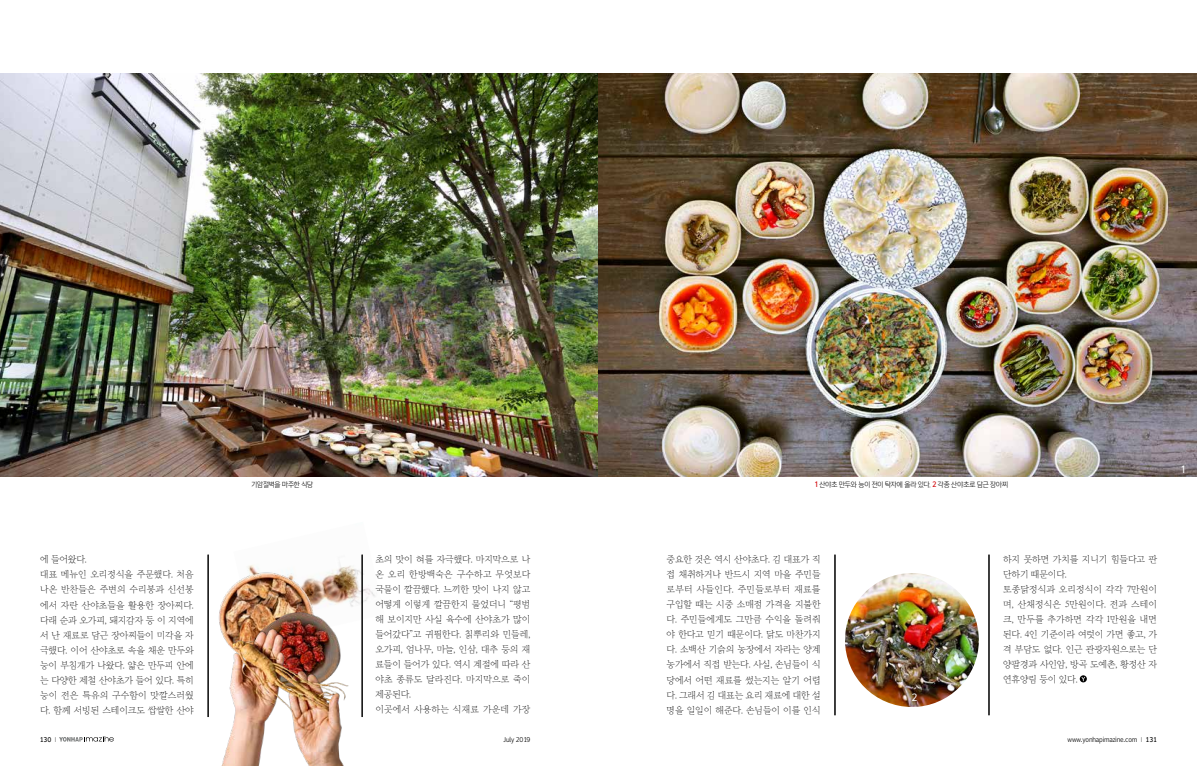
<style>
.page{position:relative;width:1197px;height:766px;background:#fff}
.page>*{position:absolute;margin:0;border:0;box-sizing:border-box;transform-origin:0 0}
.t1{font:9.5px "Yoon Gothic Pro 760";color:#fff}
.t2{font:9.2px/15px "Yoon Myungjo Pro 710";letter-spacing:-.02em;color:#000}
.t3{font:7px "Yoon Gothic Pro 730";letter-spacing:-.025em;color:#000;scale:.96 1}
.t4{font:500 7px "Arita Heiti";letter-spacing:-.025em;color:#000}
.t5{font:700 7px "Arita Heiti";color:#000}
.s1{font-family:"Yoon Gothic Pro 770";color:#d30f12}
.s2{font-weight:300}
.s3{font-weight:700}
</style>
<div class="page">
<svg style="left:59px;top:736px;width:55px;height:5px"></svg>
<img style="left:248px;top:554px;width:128px;height:90px">
<img style="left:222px;top:567px;width:95px;height:35px">
<svg style="left:1079px;top:675px;width:7px;height:7px"></svg>
<svg style="left:1081px;top:676px;width:4px;height:5px"></svg>
<hr style="left:208px;top:554px;width:1px;height:162px;background:#000">
<hr style="left:362px;top:554px;width:1px;height:162px;background:#000">
<hr style="left:834px;top:554px;width:1px;height:161px;background:#000">
<hr style="left:988px;top:554px;width:1px;height:161px;background:#000">
<img style="left:0;top:73px;width:1196px;height:403px">
<img style="left:219px;top:602px;width:132px;height:163px">
<img style="left:844px;top:573px;width:134px;height:133px;border-radius:67px">
<p class="t3" style="left:251px;top:480px;width:66px">기암절벽을 마주한 식당</p>
<p class="t3" style="left:815px;top:480px;width:202px"><span class="s1">1</span> 산야초 만두와 능이 전이 탁자에 올라 있다. <span class="s1">2</span> 각종 산야초로 담근 장아찌</p>
<p class="t1" style="left:1181px;top:463px;width:5px">1</p>
<p class="t2" style="left:375px;top:551px;width:156px">초의 맛이 혀를 자극했다. 마지막으로 나 온 오리 한방백숙은 구수하고 무엇보다 국물이 깔끔했다. 느끼한 맛이 나지 않고 어떻게 이렇게 깔끔한지 물었더니 “평범 해 보이지만 사실 육수에 산야초가 많이 들어갔다”고 귀띔한다. 칡뿌리와 민들레, 오가피, 엄나무, 마늘, 인삼, 대추 등의 재 료들이 들어가 있다. 역시 계절에 따라 산 야초 종류도 달라진다. 마지막으로 죽이 제공된다.<br>이곳에서 사용하는 식재료 가운데 가장</p>
<p class="t2" style="left:1003px;top:551px;width:156px">하지 못하면 가치를 지니기 힘들다고 판 단하기 때문이다.<br>토종닭정식과 오리정식이 각각 7만원이 며, 산채정식은 5만원이다. 전과 스테이 크, 만두를 추가하면 각각 1만원을 내면 된다. 4인 기준이라 여럿이 가면 좋고, 가 격 부담도 없다. 인근 관광자원으로는 단 양팔경과 사인암, 방곡 도예촌, 황정산 자 연휴양림 등이 있다.</p>
<p class="t2" style="left:40px;top:551px;width:155px">에 들어왔다.<br>대표 메뉴인 오리정식을 주문했다. 처음 나온 반찬들은 주변의 수리봉과 신선봉 에서 자란 산야초들을 활용한 장아찌다. 다래 순과 오가피, 돼지감자 등 이 지역에 서 난 재료로 담근 장아찌들이 미각을 자 극했다. 이어 산야초로 속을 채운 만두와 능이 부침개가 나왔다. 얇은 만두피 안에 는 다양한 제철 산야초가 들어 있다. 특히 능이 전은 특유의 구수함이 맛깔스러웠 다. 함께 서빙된 스테이크도 쌉쌀한 산야</p>
<p class="t2" style="left:666px;top:551px;width:156px;text-align:justify">중요한 것은 역시 산야초다. 김 대표가 직 접 채취하거나 반드시 지역 마을 주민들 로부터 사들인다. 주민들로부터 재료를 구입할 때는 시중 소매점 가격을 지불한 다. 주민들에게도 그만큼 수익을 돌려줘 야 한다고 믿기 때문이다. 닭도 마찬가지 다. 소백산 기슭의 농장에서 자라는 양계 농가에서 직접 받는다. 사실, 손님들이 식 당에서 어떤 재료를 썼는지는 알기 어렵 다. 그래서 김 대표는 요리 재료에 대한 설 명을 일일이 해준다. 손님들이 이를 인식</p>
<p class="t1" style="left:911px;top:691px;width:7px">2</p>
<p class="t5" style="left:40px;top:734px;width:18px">130 <span class="s2">I</span></p>
<p class="t4" style="left:503px;top:735px;width:28px">July 2019</p>
<p class="t4" style="left:1067px;top:735px;width:91px">www.yonhapimazine.com <span class="s2">I</span> <span class="s3">131</span></p>
</div>
